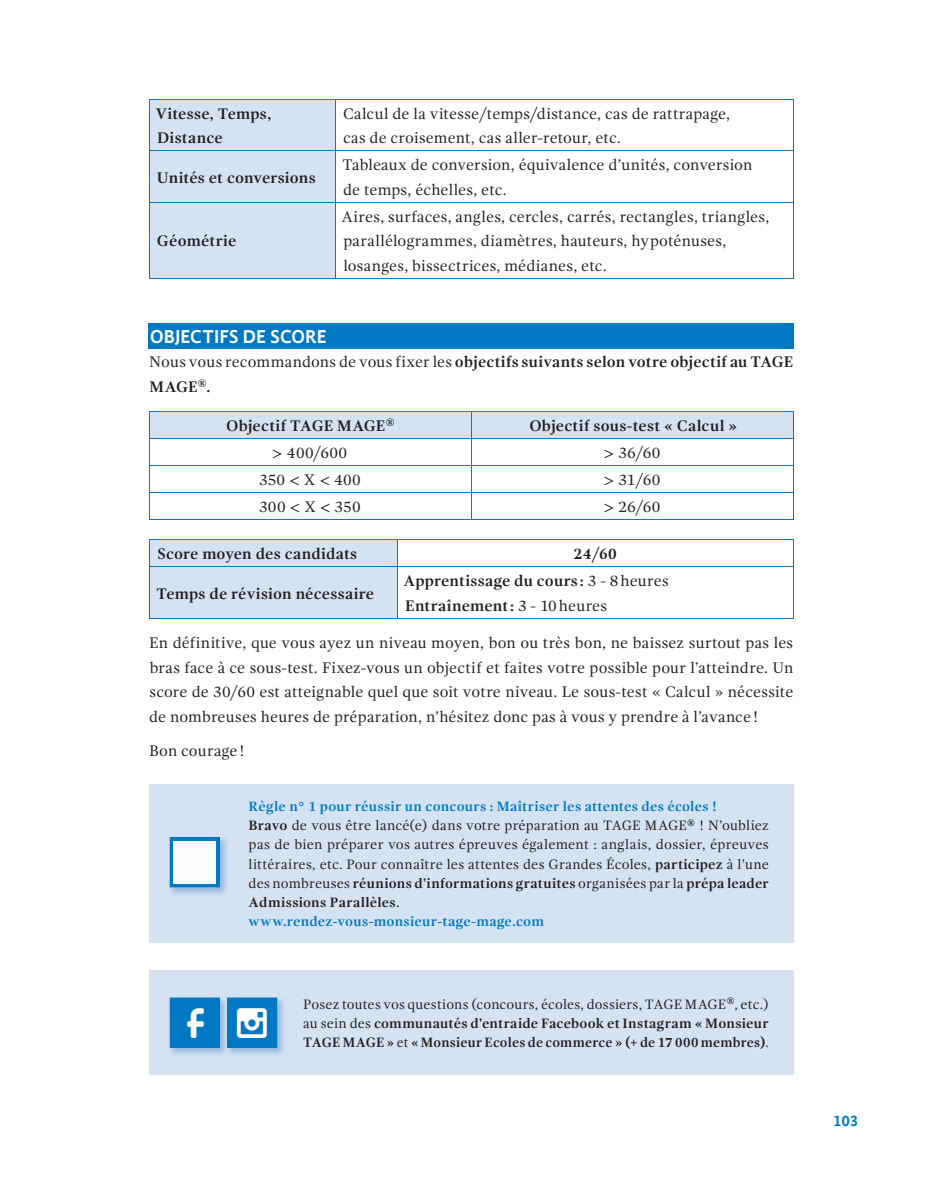
<style>
.page{position:relative;width:943px;height:1191px;background:#fff}
.page>*{position:absolute;margin:0;border:0;box-sizing:border-box;transform-origin:0 0}
.t1{font:700 19.25px "Gandhi Sans";color:#fff}
.t2{font:15.75px/24.5px "Gandhi Serif";letter-spacing:.01em;color:#231f20}
.t3{font:700 15.75px/24.5px "Gandhi Serif";letter-spacing:.01em;color:#231f20}
.t4{font:700 15.75px "Gandhi Sans";color:#0079c2}
.t5{font:14px/19.2px "Gandhi Serif";letter-spacing:.015em;color:#231f20}
.t6{font:700 14px/19.2px "Gandhi Serif";letter-spacing:.01em;color:#231f20;text-align:justify}
.s1{font-weight:400}
.s2{font-family:"STIX General"}
.s3{font-weight:700;color:#0079c2}
.s4{font-weight:700}
</style>
<div class="page">
<div style="left:149px;top:323px;width:645px;height:26px;background:#0079c2"></div>
<div style="left:150px;top:100px;width:185px;height:178px;background:#d4e2f2"></div>
<hr style="left:149px;top:99px;width:186px;height:1px;background:#0079c2">
<hr style="left:149px;top:100px;width:1px;height:51px;background:#0079c2">
<hr style="left:335px;top:99px;width:459px;height:1px;background:#0079c2">
<hr style="left:335px;top:100px;width:1px;height:51px;background:#0079c2">
<hr style="left:793px;top:100px;width:1px;height:51px;background:#0079c2">
<hr style="left:149px;top:151px;width:186px;height:1px;background:#0079c2">
<hr style="left:149px;top:151px;width:1px;height:51px;background:#0079c2">
<hr style="left:335px;top:151px;width:459px;height:1px;background:#0079c2">
<hr style="left:335px;top:151px;width:1px;height:51px;background:#0079c2">
<hr style="left:793px;top:151px;width:1px;height:51px;background:#0079c2">
<hr style="left:149px;top:202px;width:186px;height:1px;background:#0079c2">
<hr style="left:149px;top:203px;width:1px;height:75px;background:#0079c2">
<hr style="left:335px;top:202px;width:459px;height:1px;background:#0079c2">
<hr style="left:335px;top:203px;width:1px;height:75px;background:#0079c2">
<hr style="left:793px;top:203px;width:1px;height:75px;background:#0079c2">
<hr style="left:149px;top:278px;width:186px;height:1px;background:#0079c2">
<hr style="left:335px;top:278px;width:459px;height:1px;background:#0079c2">
<hr style="left:149px;top:411px;width:322px;height:1px;background:#0079c2">
<hr style="left:471px;top:411px;width:323px;height:1px;background:#0079c2">
<svg style="left:149px;top:412px;width:645px;height:107px"></svg>
<hr style="left:149px;top:519px;width:322px;height:1px;background:#0079c2">
<hr style="left:471px;top:519px;width:323px;height:1px;background:#0079c2">
<hr style="left:149px;top:539px;width:248px;height:1px;background:#0079c2">
<hr style="left:793px;top:567px;width:1px;height:51px;background:#0079c2">
<hr style="left:149px;top:618px;width:248px;height:1px;background:#0079c2">
<hr style="left:397px;top:618px;width:397px;height:1px;background:#0079c2">
<hr style="left:397px;top:539px;width:397px;height:1px;background:#0079c2">
<div style="left:149px;top:540px;width:249px;height:78px;background:#d4e2f2"></div>
<svg style="left:793px;top:540px;width:1px;height:26px"></svg>
<hr style="left:397px;top:566px;width:397px;height:1px;background:#0079c2">
<div style="left:149px;top:784px;width:644px;height:158px;background:#d4e2f2"></div>
<img style="left:169px;top:837px;width:58px;height:58px">
<svg style="left:170px;top:837px;width:50px;height:50px;background:#bbdbee"></svg>
<div style="left:149px;top:970px;width:644px;height:104px;background:#d4e2f2"></div>
<img style="left:169px;top:997px;width:56px;height:58px">
<img style="left:228px;top:997px;width:56px;height:58px">
<img style="left:225px;top:1001px;width:3px;height:49px">
<div style="left:170px;top:997px;width:50px;height:50px;background:#0079c2"></div>
<div style="left:227px;top:997px;width:50px;height:50px;background:#0079c2"></div>
<p class="t3" style="left:156px;top:101px;width:117px">Vitesse, Temps,<br>Distance</p>
<p class="t2" style="left:343px;top:101px;width:388px">Calcul de la vitesse/temps/distance, cas de rattrapage, cas de croisement, cas aller-retour, etc.</p>
<p class="t3" style="left:157px;top:165px;width:160px">Unités et conversions</p>
<p class="t2" style="left:342px;top:153px;width:411px">Tableaux de conversion, équivalence d’unités, conversion de temps, échelles, etc.</p>
<p class="t3" style="left:157px;top:229px;width:81px">Géométrie</p>
<p class="t2" style="left:341px;top:204px;width:429px">Aires, surfaces, angles, cercles, carrés, rectangles, triangles, parallélogrammes, diamètres, hauteurs, hypoténuses, losanges, bissectrices, médianes, etc.</p>
<p class="t1" style="left:150px;top:325px;width:178px">OBJECTIFS DE SCORE</p>
<p class="t3" style="left:149px;top:350px;width:645px"><span class="s1">Nous vous recommandons de vous fixer les</span> objectifs suivants selon votre objectif au TAGE<br>MAGE<sup>®</sup>.</p>
<p class="t3" style="left:226px;top:414px;width:170px">Objectif TAGE MAGE<sup>®</sup></p>
<p class="t3" style="left:529px;top:414px;width:209px">Objectif sous-test « Calcul »</p>
<p class="t2" style="left:272px;top:441px;width:76px"><span class="s2">&gt;</span> 400/600</p>
<p class="t2" style="left:603px;top:441px;width:58px"><span class="s2">&gt;</span> 36/60</p>
<p class="t2" style="left:259px;top:468px;width:103px">350 <span class="s2">&lt;</span> X <span class="s2">&lt;</span> 400</p>
<p class="t2" style="left:603px;top:468px;width:58px"><span class="s2">&gt;</span> 31/60</p>
<p class="t2" style="left:259px;top:495px;width:103px">300 <span class="s2">&lt;</span> X <span class="s2">&lt;</span> 350</p>
<p class="t2" style="left:603px;top:495px;width:58px"><span class="s2">&gt;</span> 26/60</p>
<p class="t3" style="left:157px;top:542px;width:201px">Score moyen des candidats</p>
<p class="t3" style="left:574px;top:542px;width:44px">24/60</p>
<p class="t3" style="left:156px;top:581px;width:219px">Temps de révision nécessaire</p>
<p class="t3" style="left:403px;top:569px;width:267px">Apprentissage du cours : <span class="s1">3 - 8 heures<br></span>Entraînement : <span class="s1">3 - 10 heures</span></p>
<p class="t2" style="left:149px;top:630px;width:645px;text-align:justify">En définitive, que vous ayez un niveau moyen, bon ou très bon, ne baissez surtout pas les bras face à ce sous-test. Fixez-vous un objectif et faites votre possible pour l’atteindre. Un score de 30/60 est atteignable quel que soit votre niveau. Le sous-test « Calcul » nécessite de nombreuses heures de préparation, n’hésitez donc pas à vous y prendre à l’avance !</p>
<p class="t2" style="left:149px;top:738px;width:97px">Bon courage !</p>
<p class="t5" style="left:249px;top:796px;width:521px"><span class="s3">Règle n° 1 pour réussir un concours : Maîtriser les attentes des écoles !<br></span><span class="s4">Bravo</span> de vous être lancé(e) dans votre préparation au TAGE MAGE<sup>®</sup> ! N’oubliez pas de bien préparer vos autres épreuves également : anglais, dossier, épreuves littéraires, etc. Pour connaître les attentes des Grandes Écoles, <span class="s4">participez</span> à l’une des nombreuses <span class="s4">réunions d’informations gratuites</span> organisées par la <span class="s4">prépa leader Admissions Parallèles</span>.<br><span class="s3">www.rendez-vous-monsieur-tage-mage.com</span></p>
<p class="t6" style="left:303px;top:994px;width:467px"><span class="s1">Posez toutes vos questions (concours, écoles, dossiers, TAGE MAGE</span><sup>®</sup><span class="s1">, etc.) au sein des</span> communautés d’entraide Facebook et Instagram « Monsieur TAGE MAGE » <span class="s1">et</span> « Monsieur Ecoles de commerce » (+ de 17 000 membres)<span class="s1">.</span></p>
<p class="t4" style="left:833px;top:1112px;width:27px">103</p>
</div>
